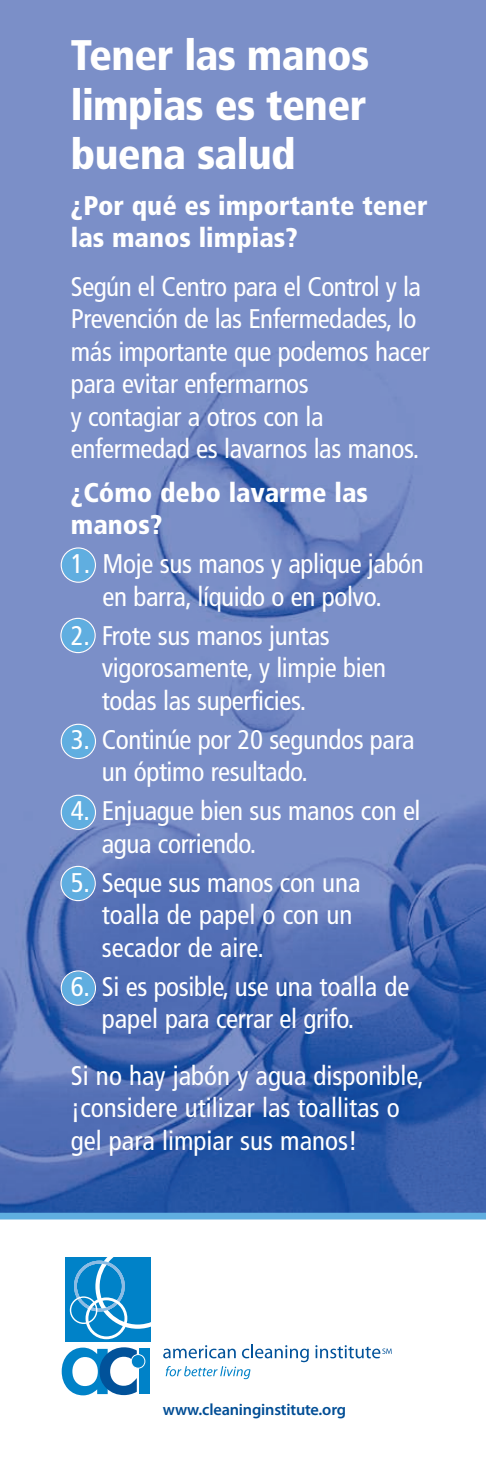
<style>
.page{position:relative;width:486px;height:1458px;background:#fff}
.page>*{position:absolute;margin:0;border:0;box-sizing:border-box;transform-origin:0 0}
.t1{font:900 condensed 42.75px/49.5px "Frutiger";letter-spacing:-.015em;color:#fff;text-align:justify}
.t2{font:condensed 27px/32.4px "Frutiger";letter-spacing:-.015em;color:#fff}
.t3{font:900 condensed 27px/32.4px "Frutiger";color:#fff}
.t4{font:600 16.2px "Myriad Pro";letter-spacing:-.01em;color:#014d95}
</style>
<div class="page">
<img style="left:0;top:0;width:486px;height:1213px">
<div style="left:62px;top:549px;width:33px;height:33px;background:#60aee0;border-radius:50%"></div>
<div style="left:61px;top:547px;width:35px;height:36px;border:2px solid #fff;border-radius:50%"></div>
<div style="left:61px;top:619px;width:34px;height:33px;background:#60aee0;border-radius:50%"></div>
<div style="left:60px;top:618px;width:36px;height:35px;border:2px solid #fff;border-radius:50%"></div>
<div style="left:62px;top:725px;width:33px;height:33px;background:#60aee0;border-radius:50%"></div>
<div style="left:61px;top:724px;width:35px;height:35px;border:2px solid #fff;border-radius:50%"></div>
<div style="left:62px;top:796px;width:33px;height:33px;background:#60aee0;border-radius:50%"></div>
<div style="left:61px;top:795px;width:35px;height:35px;border:2px solid #fff;border-radius:50%"></div>
<div style="left:62px;top:867px;width:33px;height:33px;background:#60aee0;border-radius:50%"></div>
<div style="left:60px;top:866px;width:36px;height:35px;border:2px solid #fff;border-radius:50%"></div>
<div style="left:62px;top:972px;width:33px;height:33px;background:#60aee0;border-radius:50%"></div>
<div style="left:61px;top:970px;width:35px;height:36px;border:2px solid #fff;border-radius:50%"></div>
<div style="left:0;top:1213px;width:486px;height:7px;background:#60aee0"></div>
<div style="left:65px;top:1258px;width:86px;height:84px;background:#0082c8"></div>
<svg style="left:70px;top:1258px;width:81px;height:81px"></svg>
<div style="left:139px;top:1349px;width:11px;height:45px;background:#0082c8"></div>
<svg style="left:62px;top:1347px;width:83px;height:48px"></svg>
<svg style="left:163px;top:1344px;width:146px;height:35px"></svg>
<svg style="left:315px;top:1345px;width:77px;height:13px"></svg>
<h1 class="t1" style="left:71px;top:34px;width:300px">Tener las manos limpias es tener buena salud</h1>
<p class="t3" style="left:71px;top:192px;width:358px">¿Por qué es importante tener las manos limpias?</p>
<p class="t2" style="left:71px;top:273px;width:360px">Según el Centro para el Control y la<br>Prevención de las Enfermedades, lo más importante que podemos hacer para evitar enfermarnos<br>y contagiar a otros con la enfermedad es lavarnos las manos.</p>
<p class="t3" style="left:71px;top:478px;width:299px">¿Cómo debo lavarme las manos?</p>
<p class="t2" style="left:71px;top:550px;width:355px;text-align:center">1. Moje sus manos y aplique jabón en barra, líquido o en polvo.</p>
<p class="t2" style="left:102px;top:621px;width:286px;text-indent:-31px">2. Frote sus manos juntas vigorosamente, y limpie bien todas las superficies.</p>
<p class="t2" style="left:102px;top:725px;width:314px;text-indent:-31px">3. Continúe por 20 segundos para un óptimo resultado.</p>
<p class="t2" style="left:102px;top:797px;width:320px;text-indent:-31px">4. Enjuague bien sus manos con el agua corriendo.</p>
<p class="t2" style="left:102px;top:869px;width:260px;text-indent:-31px">5. Seque sus manos con una toalla de papel o con un secador de aire.</p>
<p class="t2" style="left:102px;top:973px;width:309px;text-indent:-31px">6. Si es posible, use una toalla de papel para cerrar el grifo.</p>
<p class="t2" style="left:71px;top:1062px;width:355px">Si no hay jabón y agua disponible, ¡considere utilizar las toallitas o gel para limpiar sus manos!</p>
<p class="t4" style="left:163px;top:1403px;width:185px">www.cleaninginstitute.org</p>
</div>
